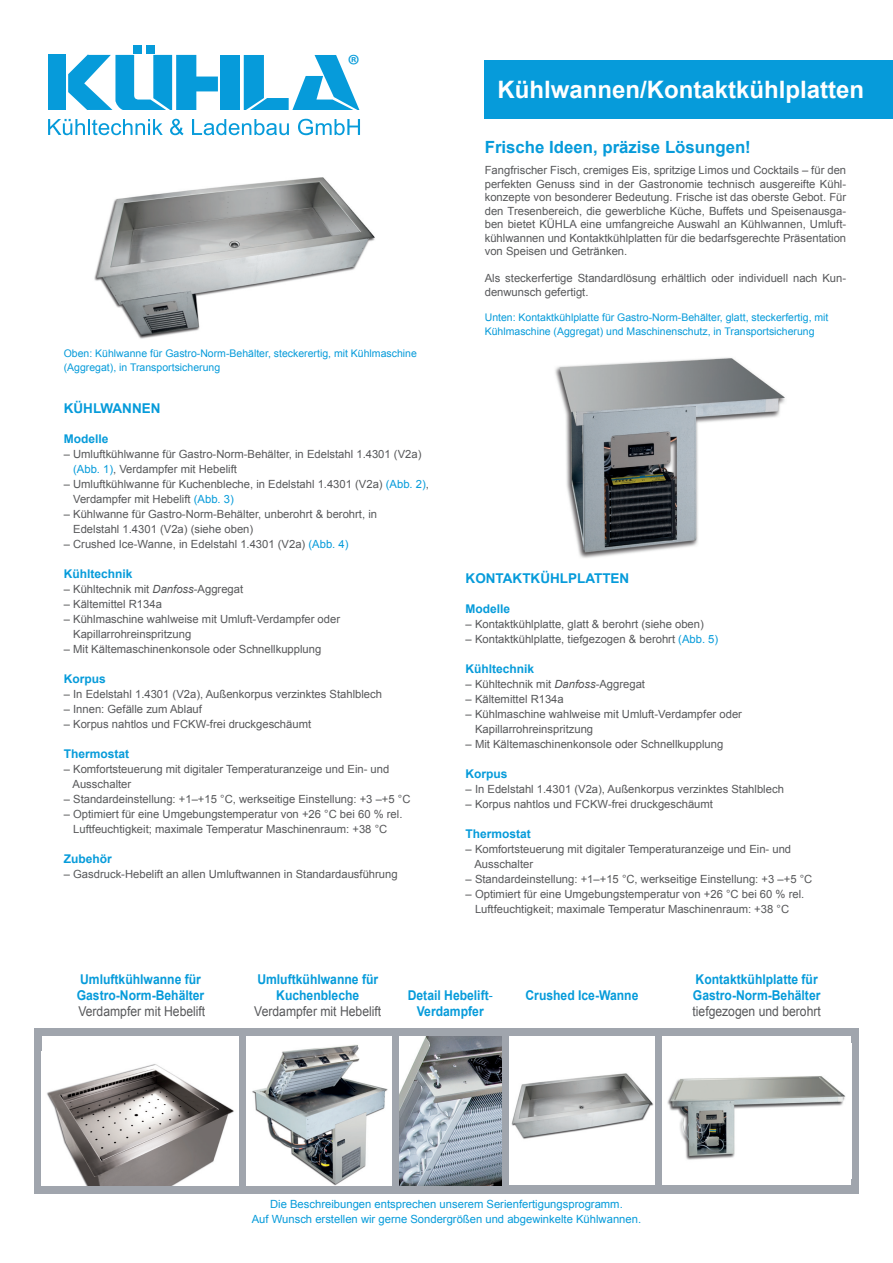
<style>
.page{position:relative;width:893px;height:1263px;background:#fff}
.page>*{position:absolute;margin:0;border:0;box-sizing:border-box;transform-origin:0 0}
.t1{font:29.7px "Myriad Pro";color:#069bda}
.t2{font:700 24px "Arial";color:#fff}
.t3{font:700 16.8px "Arial";color:#069bda}
.t4{font:700 13.5px/16.2px "Arial";color:#069bda;text-align:center;scale:.9 1}
.t5{font:13.5px "Arial";color:#57585a;scale:.9 1}
.t6{font:700 13.5px "Arial";color:#069bda}
.t7{font:700 12px "Arial";color:#069bda}
.t8{font:11.25px/15px "Arial";color:#57585a}
.t9{font:11.25px/15px "Arial";color:#069bda;text-align:center}
.t10{font:10.5px/13.5px "Arial";color:#069bda}
.s1{color:#069bda}
.s2{font-style:italic}
.s3{font-weight:400}
</style>
<div class="page">
<div style="left:48px;top:55px;width:18px;height:55px;background:#069bda"></div>
<svg style="left:68px;top:55px;width:150px;height:55px"></svg>
<div style="left:221px;top:55px;width:19px;height:55px;background:#069bda"></div>
<svg style="left:244px;top:55px;width:116px;height:55px"></svg>
<div style="left:133px;top:45px;width:8px;height:8px;background:#069bda"></div>
<div style="left:147px;top:45px;width:8px;height:8px;background:#069bda"></div>
<div style="left:485px;top:61px;width:408px;height:58px;background:#069bda"></div>
<div style="left:34px;top:1028px;width:825px;height:166px;background:#a0a5ad"></div>
<div style="left:662px;top:1036px;width:189px;height:149px;background:#fff"></div>
<img style="left:667px;top:1076px;width:179px;height:84px">
<img style="left:399px;top:1036px;width:102px;height:149px">
<div style="left:42px;top:1036px;width:196px;height:149px;background:#fff"></div>
<img style="left:47px;top:1064px;width:187px;height:121px">
<img style="left:246px;top:1036px;width:145px;height:149px">
<div style="left:509px;top:1036px;width:146px;height:149px;background:#fff"></div>
<img style="left:511px;top:1073px;width:143px;height:66px">
<img style="left:94px;top:177px;width:281px;height:162px">
<img style="left:555px;top:357px;width:230px;height:201px">
<svg style="left:48px;top:119px;width:115px;height:16px"></svg>
<svg style="left:170px;top:119px;width:14px;height:16px"></svg>
<svg style="left:192px;top:119px;width:97px;height:16px"></svg>
<svg style="left:298px;top:119px;width:62px;height:16px"></svg>
<h1 class="t1" style="left:347px;top:47px;width:14px">®</h1>
<p class="t10" style="left:64px;top:347px;width:355px">Oben: Kühlwanne für Gastro-Norm-Behälter, steckerertig, mit Kühlmaschine (Aggregat), in Transportsicherung</p>
<p class="t6" style="left:64px;top:399px;width:98px">KÜHLWANNEN</p>
<p class="t7" style="left:64px;top:430px;width:46px">Modelle</p>
<p class="t8" style="left:73px;top:446px;width:350px;text-indent:-9px">– Umluftkühlwanne für Gastro-Norm-Behälter, in Edelstahl 1.4301 (V2a) <span class="s1">(Abb. 1)</span>, Verdampfer mit Hebelift</p>
<p class="t8" style="left:73px;top:476px;width:357px;text-indent:-9px">– Umluftkühlwanne für Kuchenbleche, in Edelstahl 1.4301 (V2a) <span class="s1">(Abb. 2)</span>,<br>Verdampfer mit Hebelift <span class="s1">(Abb. 3)</span></p>
<p class="t8" style="left:73px;top:506px;width:305px;text-indent:-9px">– Kühlwanne für Gastro-Norm-Behälter, unberohrt &amp; berohrt, in<br>Edelstahl 1.4301 (V2a) (siehe oben)</p>
<p class="t8" style="left:64px;top:536px;width:286px">– Crushed Ice-Wanne, in Edelstahl 1.4301 (V2a) <span class="s1">(Abb. 4)</span></p>
<p class="t7" style="left:64px;top:565px;width:70px">Kühltechnik</p>
<p class="t8" style="left:64px;top:581px;width:181px">– Kühltechnik mit <span class="s2">Danfoss</span>-Aggregat</p>
<p class="t8" style="left:64px;top:596px;width:100px">– Kältemittel R134a</p>
<p class="t8" style="left:73px;top:611px;width:268px;text-indent:-9px">– Kühlmaschine wahlweise mit Umluft-Verdampfer oder<br>Kapillarrohreinspritzung</p>
<p class="t8" style="left:64px;top:641px;width:259px">– Mit Kältemaschinenkonsole oder Schnellkupplung</p>
<p class="t7" style="left:64px;top:670px;width:43px">Korpus</p>
<p class="t8" style="left:64px;top:686px;width:320px">– In Edelstahl 1.4301 (V2a), Außenkorpus verzinktes Stahlblech</p>
<p class="t8" style="left:64px;top:701px;width:140px">– Innen: Gefälle zum Ablauf</p>
<p class="t8" style="left:64px;top:716px;width:249px">– Korpus nahtlos und FCKW-frei druckgeschäumt</p>
<p class="t7" style="left:64px;top:745px;width:67px">Thermostat</p>
<p class="t8" style="left:73px;top:761px;width:318px;text-indent:-9px">– Komfortsteuerung mit digitaler Temperaturanzeige und Ein- und<br>Ausschalter</p>
<p class="t8" style="left:64px;top:791px;width:348px">– Standardeinstellung: +1–+15 °C, werkseitige Einstellung: +3 –+5 °C</p>
<p class="t8" style="left:64px;top:806px;width:340px;text-align:center">– Optimiert für eine Umgebungstemperatur von +26 °C bei 60 % rel.<br>Luftfeuchtigkeit; maximale Temperatur Maschinenraum: +38 °C</p>
<p class="t7" style="left:64px;top:850px;width:50px">Zubehör</p>
<p class="t8" style="left:64px;top:866px;width:335px">– Gasdruck-Hebelift an allen Umluftwannen in Standardausführung</p>
<h2 class="t2" style="left:497px;top:73px;width:368px">Kühlwannen/Kontaktkühlplatten</h2>
<h3 class="t3" style="left:485px;top:135px;width:268px">Frische Ideen, präzise Lösungen!</h3>
<p class="t8" style="left:485px;top:163px;width:363px;line-height:13.5px;text-align:justify">Fangfrischer Fisch, cremiges Eis, spritzige Limos und Cocktails – für den perfekten Genuss sind in der Gastronomie technisch ausgereifte Kühl&shy;konzepte von besonderer Bedeutung. Frische ist das oberste Gebot. Für den Tresenbereich, die gewerbliche Küche, Buffets und Speisenausga&shy;ben bietet KÜHLA eine umfangreiche Auswahl an Kühlwannen, Umluft&shy;kühlwannen und Kontaktkühlplatten für die bedarfsgerechte Präsentation von Speisen und Getränken.</p>
<p class="t8" style="left:485px;top:271px;width:363px;line-height:13.5px">Als steckerfertige Standardlösung erhältlich oder individuell nach Kun&shy;denwunsch gefertigt.</p>
<p class="t10" style="left:485px;top:311px;width:345px">Unten: Kontaktkühlplatte für Gastro-Norm-Behälter, glatt, steckerfertig, mit<br>Kühlmaschine (Aggregat) und Maschinenschutz, in Transportsicherung</p>
<p class="t6" style="left:466px;top:569px;width:165px">KONTAKTKÜHLPLATTEN</p>
<p class="t7" style="left:466px;top:601px;width:46px">Modelle</p>
<p class="t8" style="left:466px;top:616px;width:240px">– Kontaktkühlplatte, glatt &amp; berohrt (siehe oben)</p>
<p class="t8" style="left:466px;top:631px;width:254px">– Kontaktkühlplatte, tiefgezogen &amp; berohrt <span class="s1">(Abb. 5)</span></p>
<p class="t7" style="left:466px;top:661px;width:70px">Kühltechnik</p>
<p class="t8" style="left:466px;top:676px;width:181px">– Kühltechnik mit <span class="s2">Danfoss</span>-Aggregat</p>
<p class="t8" style="left:466px;top:691px;width:100px">– Kältemittel R134a</p>
<p class="t8" style="left:475px;top:706px;width:268px;text-indent:-9px">– Kühlmaschine wahlweise mit Umluft-Verdampfer oder<br>Kapillarrohreinspritzung</p>
<p class="t8" style="left:466px;top:736px;width:259px">– Mit Kältemaschinenkonsole oder Schnellkupplung</p>
<p class="t7" style="left:466px;top:766px;width:43px">Korpus</p>
<p class="t8" style="left:466px;top:781px;width:320px">– In Edelstahl 1.4301 (V2a), Außenkorpus verzinktes Stahlblech</p>
<p class="t8" style="left:466px;top:796px;width:249px">– Korpus nahtlos und FCKW-frei druckgeschäumt</p>
<p class="t7" style="left:466px;top:826px;width:67px">Thermostat</p>
<p class="t8" style="left:474px;top:841px;width:318px;text-indent:-9px">– Komfortsteuerung mit digitaler Temperaturanzeige und Ein- und<br>Ausschalter</p>
<p class="t8" style="left:466px;top:871px;width:348px">– Standardeinstellung: +1–+15 °C, werkseitige Einstellung: +3 –+5 °C</p>
<p class="t8" style="left:466px;top:886px;width:340px;text-align:center">– Optimiert für eine Umgebungstemperatur von +26 °C bei 60 % rel.<br>Luftfeuchtigkeit; maximale Temperatur Maschinenraum: +38 °C</p>
<p class="t4" style="left:77px;top:971px;width:143px;text-align:left">Umluftkühlwanne für<br>Gastro-Norm-Behälter</p>
<p class="t5" style="left:78px;top:1002px;width:143px">Verdampfer mit Hebelift</p>
<p class="t4" style="left:257px;top:971px;width:136px">Umluftkühlwanne für<br>Kuchenbleche</p>
<p class="t5" style="left:254px;top:1002px;width:143px">Verdampfer mit Hebelift</p>
<p class="t4" style="left:408px;top:987px;width:96px">Detail Hebelift<span class="s3">-<br></span>Verdampfer</p>
<p class="t4" style="left:525px;top:987px;width:127px">Crushed Ice-Wanne</p>
<p class="t4" style="left:693px;top:971px;width:143px;text-align:left">Kontaktkühlplatte für<br>Gastro-Norm-Behälter</p>
<p class="t5" style="left:692px;top:1002px;width:144px">tiefgezogen und berohrt</p>
<p class="t9" style="left:252px;top:1197px;width:391px">Die Beschreibungen entsprechen unserem Serienfertigungsprogramm.<br>Auf Wunsch erstellen wir gerne Sondergrößen und abgewinkelte Kühlwannen.</p>
</div>
